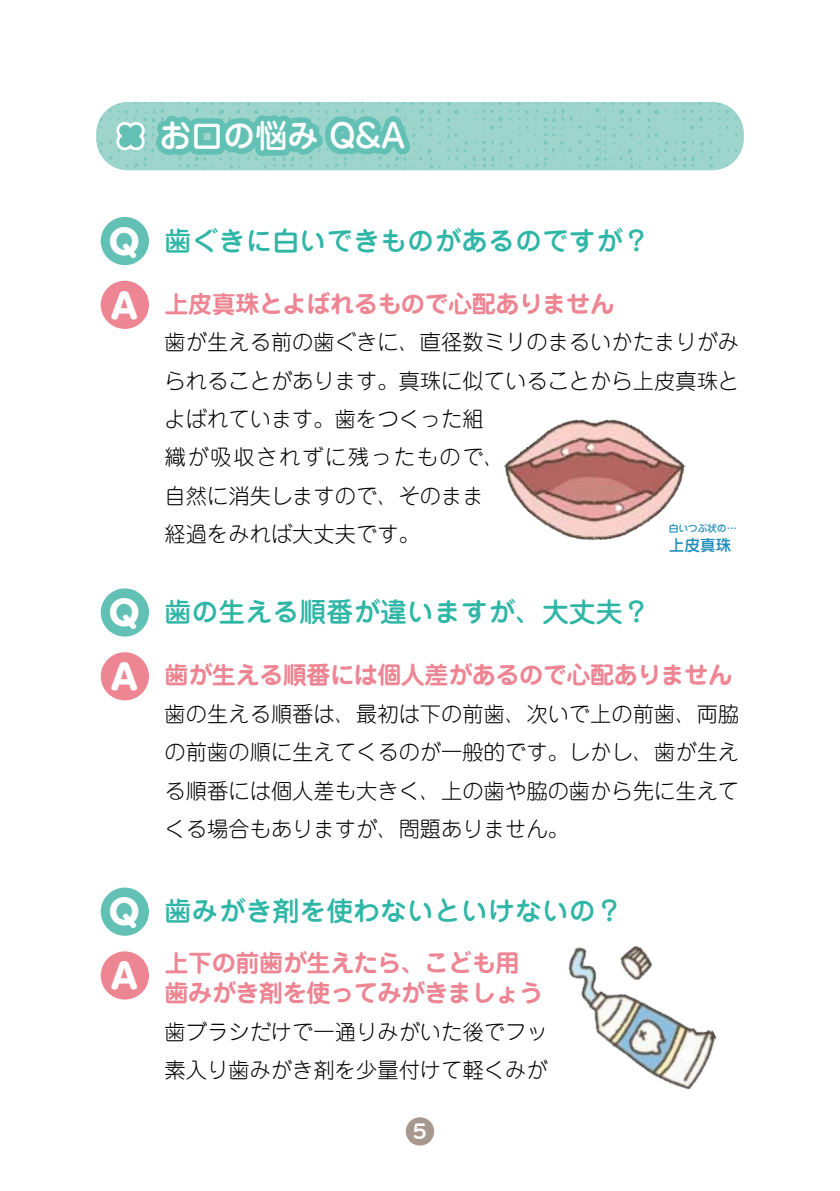
<style>
.page{position:relative;width:840px;height:1191px;background:#fff}
.page>*{position:absolute;margin:0;border:0;box-sizing:border-box;transform-origin:0 0}
.t1{font:800 34px/63.8px "UD Shin M Go Pro";color:#fff}
.t2{font:500 32.6px "Jun 34 Pro";letter-spacing:-.02em;color:#fff}
.t3{font:500 27px "Jun 34 Pro";color:#30b6a7}
.t4{font:700 24px/29.8px "Jun 501 Pro";letter-spacing:-.02em;color:#ee8593}
.t5{font:300 21.2px/38.2px "Jun 101 Pro";color:#000}
.t6{font:18.4px "UD Marugo Large Pro B";color:#fff}
.t7{font:500 15.6px "Jun 34 Pro";color:#218dbb}
.t8{font:500 10px "Jun 34 Pro";letter-spacing:-.03em;color:#218dbb}
</style>
<div class="page">
<div style="left:405px;top:1117px;width:29px;height:28px;background:#a89990;border-radius:50%"></div>
<svg style="left:96px;top:102px;width:647px;height:68px;background:#9ad3ca"></svg>
<svg style="left:110px;top:102px;width:305px;height:227px"></svg>
<div style="left:101px;top:217px;width:48px;height:48px;background:#62c0b4;border-radius:50%"></div>
<div style="left:101px;top:281px;width:48px;height:48px;background:#ee8593;border-radius:50%"></div>
<div style="left:101px;top:588px;width:48px;height:48px;background:#62c0b4;border-radius:50%"></div>
<div style="left:101px;top:652px;width:48px;height:48px;background:#ee8593;border-radius:50%"></div>
<div style="left:101px;top:887px;width:48px;height:48px;background:#62c0b4;border-radius:50%"></div>
<div style="left:101px;top:951px;width:48px;height:48px;background:#ee8593;border-radius:50%"></div>
<img style="left:568px;top:946px;width:149px;height:144px">
<img style="left:504px;top:419px;width:181px;height:121px">
<h2 class="t2" style="left:159px;top:110px;width:248px">お口の悩み Q&amp;A</h2>
<h1 class="t1" style="left:108px;top:208px;width:33px">Q<br>A</h1>
<h1 class="t1" style="left:108px;top:580px;width:33px">Q<br>A</h1>
<h1 class="t1" style="left:108px;top:879px;width:33px">Q<br>A</h1>
<p class="t3" style="left:164px;top:219px;width:486px">歯ぐきに白いできものがあるのですが？</p>
<p class="t4" style="left:164px;top:286px;width:451px">上皮真珠とよばれるもので心配ありません</p>
<p class="t5" style="left:164px;top:321px;width:576px">歯が生える前の歯ぐきに、直径数ミリのまるいかたまりがみられることがあります。真珠に似ていることから上皮真珠とよばれています。歯をつくった組<br>織が吸収されずに残ったもので、<br>自然に消失しますので、そのまま<br>経過をみれば大丈夫です。</p>
<p class="t8" style="left:668px;top:520px;width:69px">白いつぶ状の…</p>
<p class="t7" style="left:668px;top:533px;width:64px">上皮真珠</p>
<p class="t3" style="left:164px;top:590px;width:486px">歯の生える順番が違いますが、大丈夫？</p>
<p class="t4" style="left:164px;top:658px;width:569px">歯が生える順番には個人差があるので心配ありません</p>
<p class="t5" style="left:164px;top:692px;width:576px;text-align:justify">歯の生える順番は、最初は下の前歯、次いで上の前歯、両脇の前歯の順に生えてくるのが一般的です。しかし、歯が生える順番には個人差も大きく、上の歯や脇の歯から先に生えてくる場合もありますが、問題ありません。</p>
<p class="t3" style="left:164px;top:889px;width:459px">歯みがき剤を使わないといけないの？</p>
<p class="t4" style="left:164px;top:946px;width:380px">上下の前歯が生えたら、こども用歯みがき剤を使ってみがきましょう</p>
<p class="t5" style="left:164px;top:1010px;width:384px">歯ブラシだけで一通りみがいた後でフッ素入り歯みがき剤を少量付けて軽くみが</p>
<p class="t6" style="left:413px;top:1115px;width:15px">5</p>
</div>
